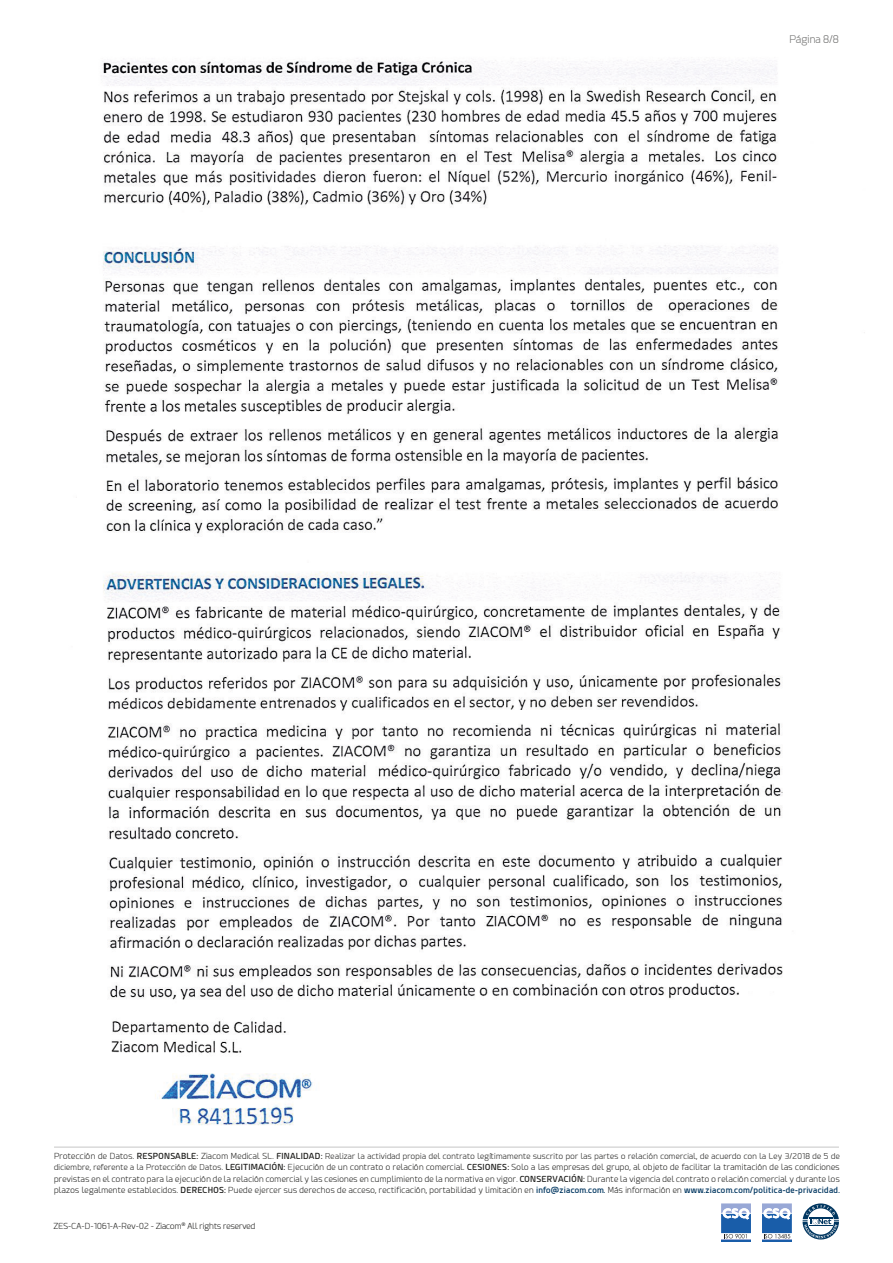
<style>
.page{position:relative;width:893px;height:1263px;background:#fff}
.page>*{position:absolute;margin:0;border:0;box-sizing:border-box;transform-origin:0 0}
.t1{font:300 10.5px "Esphimere";color:#70706f}
.t2{font:300 8.25px/11.2px "Esphimere";letter-spacing:.03em;color:#1d1d1b;text-align:justify}
.t3{font:300 8.25px "Esphimere";color:#1d1d1b}
.t4{font:300 7.95px "Esphimere";letter-spacing:.03em;color:#1d1d1b}
.s1{font-size:8.25px}
.s2{font-weight:600;font-size:8.25px}
.s3{font-size:7.95px}
.s4{font-weight:600}
.s5{font-weight:600;color:#003660}
</style>
<div class="page">
<svg style="left:721px;top:1203px;width:30px;height:35px"></svg>
<hr style="left:721px;top:1240px;width:30px;height:2px;background:#195da9">
<hr style="left:721px;top:1239px;width:30px;height:1px;background:#98a8d6">
<svg style="left:762px;top:1203px;width:30px;height:35px"></svg>
<hr style="left:762px;top:1240px;width:30px;height:2px;background:#195da9">
<hr style="left:762px;top:1239px;width:30px;height:1px;background:#98a8d6">
<svg style="left:802px;top:1203px;width:37px;height:36px"></svg>
<img style="left:111px;top:1021px;width:175px;height:32px">
<img style="left:155px;top:1073px;width:158px;height:52px">
<img style="left:103px;top:60px;width:762px;height:940px">
<hr style="left:54px;top:1147px;width:785px;height:1px;background:#c7c7c6">
<p class="t1" style="left:789px;top:33px;width:51px">Página 8/8</p>
<p class="t4" style="left:54px;top:1152px;width:787px"><span class="s1">Protección de Datos.</span> <span class="s2">RESPONSABLE:</span> <span class="s1">Ziacom Medical SL.</span> <span class="s2">FINALIDAD:</span> Realizar la actividad propia del contrato legítimamente suscrito por las partes o relación comercial, de acuerdo con la Ley 3/2018 de 5 de</p>
<p class="t2" style="left:54px;top:1162px;width:787px"><span class="s3">diciembre, referente a la Protección de Datos.</span> <span class="s4">LEGITIMACIÓN:</span> Ejecución de un contrato o relación comercial. <span class="s4">CESIONES:</span> Solo a las empresas del grupo, al objeto de facilitar la tramitación de las condiciones previstas en el contrato para la ejecución de la relación comercial y las cesiones en cumplimiento de la normativa en vigor. <span class="s4">CONSERVACIÓN:</span> Durante la vigencia del contrato o relación comercial y durante los plazos legalmente establecidos. <span class="s4">DERECHOS:</span> Puede ejercer sus derechos de acceso, rectificación, portabilidad y limitación en <span class="s5">info@ziacom.com.</span> Más información en <span class="s5">www.ziacom.com/politica-de-privacidad.</span></p>
<p class="t3" style="left:54px;top:1221px;width:203px">ZES-CA-D-1061-A-Rev-02 - Ziacom<sup>®</sup> All rights reserved</p>
</div>
